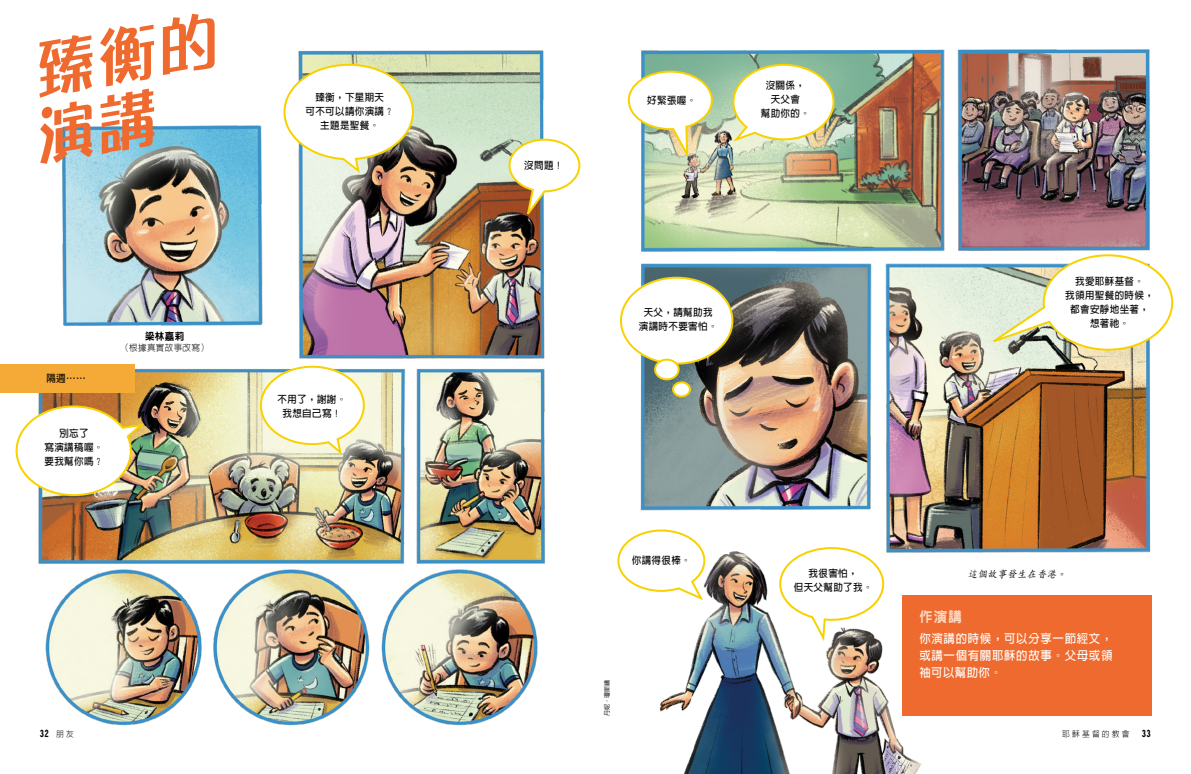
<style>
.page{position:relative;width:1191px;height:774px;background:#fff}
.page>*{position:absolute;margin:0;border:0;box-sizing:border-box;transform-origin:0 0}
.h1_Lunchbox{font:italic 800 60px/66px "AR Xin Chao POPB5";color:#ef6a2e;scale:.95 1}
.p1_title_aside_sideb{font:800 14px "AR Hei B5";color:#fddac3;scale:.95 1}
.p1_aside_sidebar_fir{font:700 12px/17px "AR Hei B5";letter-spacing:.06em;color:#fff;text-align:justify;scale:.95 1}
.p1{font:700 10px/14px "AR Hei B5";letter-spacing:.04em;color:#000;text-align:center;scale:.95 1}
.t1{font:500 10px "AR Kai B5";color:#000;scale:.95 1}
.p1_author-name{font:800 10px "AR Hei B5";color:#000;scale:.95 1}
.Folio_L_verso{font:800 9.2px "AR Hei B5";color:#000;scale:.95 1}
.p1_author-role{font:300 9px "AR Hei B5";letter-spacing:.04em;color:#000;scale:.95 1}
.t2{font:300 8.2px "AR Hei B5";letter-spacing:.28em;color:#000;scale:.95 1}
.t3{font:500 6.4px "AR Hei B5";color:#000;scale:.95 1}
</style>
<div class="page">
<img style="left:634px;top:49px;width:518px;height:667px">
<img style="left:634px;top:551px;width:288px;height:223px">
<img style="left:38px;top:50px;width:507px;height:676px">
<div style="left:901px;top:595px;width:250px;height:121px;background:#ef6a2e"></div>
<div style="left:621px;top:278px;width:111px;height:86px;background:#fff;border-radius:50%"></div>
<div style="left:620px;top:277px;width:113px;height:88px;border:2px solid #f8d100;border-radius:50%"></div>
<div style="left:655px;top:360px;width:23px;height:19px;background:#fff;border-radius:50%"></div>
<div style="left:654px;top:359px;width:25px;height:21px;border:2px solid #f8d100;border-radius:50%"></div>
<div style="left:673px;top:382px;width:17px;height:14px;background:#fff;border-radius:50%"></div>
<div style="left:672px;top:381px;width:19px;height:16px;border:2px solid #f8d100;border-radius:50%"></div>
<div style="left:0;top:364px;width:134px;height:29px;background:#f5a937"></div>
<svg style="left:282px;top:63px;width:133px;height:112px"></svg>
<svg style="left:507px;top:138px;width:74px;height:84px"></svg>
<img style="left:15px;top:404px;width:132px;height:93px">
<svg style="left:259px;top:365px;width:107px;height:92px"></svg>
<svg style="left:627px;top:70px;width:87px;height:93px"></svg>
<svg style="left:730px;top:63px;width:105px;height:81px"></svg>
<svg style="left:979px;top:253px;width:195px;height:99px"></svg>
<svg style="left:617px;top:528px;width:89px;height:74px"></svg>
<svg style="left:778px;top:546px;width:107px;height:99px"></svg>
<p class="h1_Lunchbox" style="left:17px;top:40px;width:204px;rotate:-10deg">臻衡的演講</p>
<p class="p1" style="left:305px;top:90px;width:95px">臻衡，下星期天<br>可不可以請你演講？主題是聖餐。</p>
<p class="p1" style="left:46px;top:371px;width:43px">隔週……</p>
<p class="p1" style="left:45px;top:426px;width:63px">別忘了<br>寫演講稿喔。要我幫你嗎？</p>
<p class="p1_author-name" style="left:145px;top:331px;width:43px">梁林嘉莉</p>
<p class="p1_author-role" style="left:120px;top:343px;width:95px">（根據真實故事改寫）</p>
<p class="p1" style="left:277px;top:392px;width:74px">不用了，謝謝。我想自己寫！</p>
<p class="p1" style="left:524px;top:158px;width:43px">沒問題！</p>
<p class="p1" style="left:647px;top:94px;width:53px">好緊張喔。</p>
<p class="p1" style="left:761px;top:78px;width:53px">沒關係，天父會<br>幫助你的。</p>
<p class="p1" style="left:639px;top:305px;width:84px">天父，請幫助我演講時不要害怕。</p>
<p class="p1" style="left:1065px;top:274px;width:95px">我愛耶穌基督。<br>我領用聖餐的時候，都會安靜地坐著，想著祂。</p>
<p class="p1" style="left:632px;top:553px;width:64px">你講得很棒。</p>
<p class="t3" style="left:604px;top:716px;width:40px;rotate:-90deg">丹妮·瓊斯繪</p>
<p class="p1" style="left:794px;top:566px;width:84px">我很害怕，<br>但天父幫助了我。</p>
<p class="t1" style="left:967px;top:569px;width:107px">這個故事發生在香港。</p>
<p class="p1_title_aside_sideb" style="left:919px;top:610px;width:46px">作演講</p>
<p class="p1_aside_sidebar_fir" style="left:919px;top:629px;width:205px">你演講的時候，可以分享一節經文，或講一個有關耶穌的故事。父母或領袖可以幫助你。</p>
<p class="Folio_L_verso" style="left:40px;top:729px;width:11px">32</p>
<p class="t2" style="left:56px;top:730px;width:20px">朋友</p>
<p class="t2" style="left:1062px;top:730px;width:72px">耶穌基督的教會</p>
<p class="Folio_L_verso" style="left:1141px;top:729px;width:11px">33</p>
</div>
